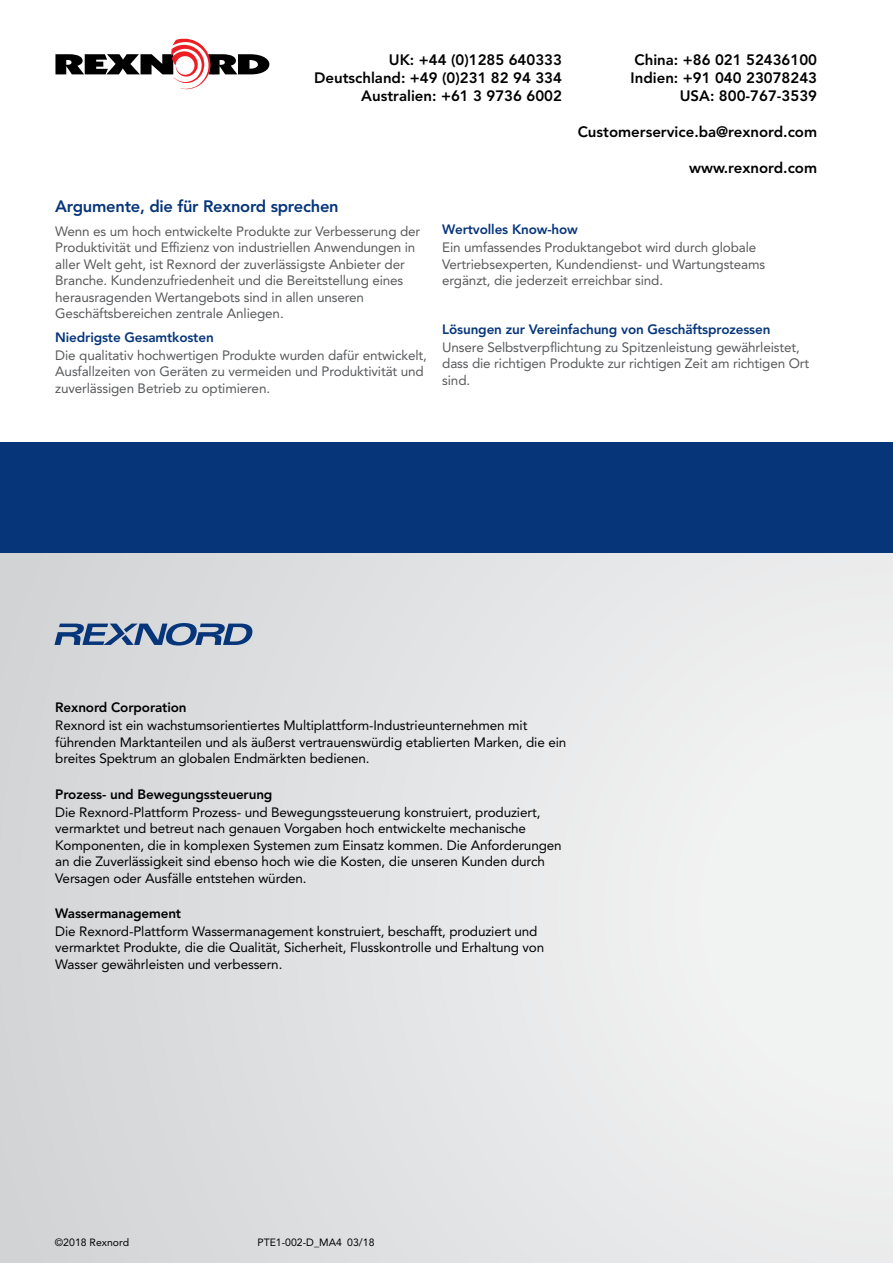
<style>
.page{position:relative;width:893px;height:1263px;background:#fff}
.page>*{position:absolute;margin:0;border:0;box-sizing:border-box;transform-origin:0 0}
.t1{font:800 16.5px "Avenir LT Std";letter-spacing:-.015em;color:#06357a}
.t2{font:800 15px/18px "Avenir LT Std";color:#000;text-align:right}
.t3{font:13.5px/16.5px "Avenir LT Std";letter-spacing:-.01em;color:#000}
.t4{font:13.5px/16.5px "Avenir LT Std";letter-spacing:-.01em;color:#58595b}
.t5{font:800 13.5px "Avenir LT Std";letter-spacing:-.01em;color:#06357a}
.t6{font:800 13.5px "Avenir LT Std";letter-spacing:-.01em;color:#000}
.t7{font:10.5px "Avenir LT Std";color:#000}
</style>
<div class="page">
<div style="left:0;top:553px;width:893px;height:710px;background:linear-gradient(to right,#d3d5d6,#f3f4f4)"></div>
<div style="left:0;top:442px;width:893px;height:111px;background:#06357a"></div>
<svg style="left:55px;top:39px;width:214px;height:50px"></svg>
<svg style="left:54px;top:623px;width:200px;height:22px;background:#7188ab"></svg>
<p class="t2" style="left:314px;top:51px;width:249px">UK: +44 (0)1285 640333<br>Deutschland: +49 (0)231 82 94 334<br>Australien: +61 3 9736 6002</p>
<p class="t2" style="left:631px;top:51px;width:188px">China: +86 021 52436100<br>Indien: +91 040 23078243<br>USA: 800-767-3539</p>
<p class="t2" style="left:578px;top:123px;width:241px">Customerservice.ba@rexnord.com</p>
<p class="t2" style="left:689px;top:159px;width:130px">www.rexnord.com</p>
<p class="t1" style="left:55px;top:197px;width:285px">Argumente, die für Rexnord sprechen</p>
<p class="t4" style="left:55px;top:223px;width:367px">Wenn es um hoch entwickelte Produkte zur Verbesserung der Produktivität und Effizienz von industriellen Anwendungen in aller Welt geht, ist Rexnord der zuverlässigste Anbieter der Branche. Kundenzufriedenheit und die Bereitstellung eines herausragenden Wertangebots sind in allen unseren Geschäftsbereichen zentrale Anliegen.</p>
<p class="t5" style="left:55px;top:329px;width:160px">Niedrigste Gesamtkosten</p>
<p class="t4" style="left:55px;top:347px;width:373px">Die qualitativ hochwertigen Produkte wurden dafür entwickelt,<br>Ausfallzeiten von Geräten zu vermeiden und Produktivität und zuverlässigen Betrieb zu optimieren.</p>
<p class="t5" style="left:442px;top:221px;width:137px">Wertvolles Know-how</p>
<p class="t4" style="left:442px;top:239px;width:325px">Ein umfassendes Produktangebot wird durch globale<br>Vertriebsexperten, Kundendienst- und Wartungsteams ergänzt, die jederzeit erreichbar sind.</p>
<p class="t5" style="left:442px;top:321px;width:330px">Lösungen zur Vereinfachung von Geschäftsprozessen</p>
<p class="t4" style="left:442px;top:339px;width:368px">Unsere Selbstverpflichtung zu Spitzenleistung gewährleistet, dass die richtigen Produkte zur richtigen Zeit am richtigen Ort sind.</p>
<p class="t6" style="left:55px;top:700px;width:133px">Rexnord Corporation</p>
<p class="t3" style="left:55px;top:718px;width:513px">Rexnord ist ein wachstumsorientiertes Multiplattform-Industrieunternehmen mit führenden Marktanteilen und als äußerst vertrauenswürdig etablierten Marken, die ein breites Spektrum an globalen Endmärkten bedienen.</p>
<p class="t6" style="left:55px;top:786px;width:219px">Prozess- und Bewegungssteuerung</p>
<p class="t3" style="left:55px;top:804px;width:508px">Die Rexnord-Plattform Prozess- und Bewegungssteuerung konstruiert, produziert, vermarktet und betreut nach genauen Vorgaben hoch entwickelte mechanische Komponenten, die in komplexen Systemen zum Einsatz kommen. Die Anforderungen an die Zuverlässigkeit sind ebenso hoch wie die Kosten, die unseren Kunden durch Versagen oder Ausfälle entstehen würden.</p>
<p class="t6" style="left:55px;top:905px;width:127px">Wassermanagement</p>
<p class="t3" style="left:55px;top:923px;width:490px">Die Rexnord-Plattform Wassermanagement konstruiert, beschafft, produziert und vermarktet Produkte, die die Qualität, Sicherheit, Flusskontrolle und Erhaltung von<br>Wasser gewährleisten und verbessern.</p>
<p class="t7" style="left:55px;top:1236px;width:76px">©2018 Rexnord</p>
<p class="t7" style="left:257px;top:1236px;width:119px">PTE1-002-D_MA4 03/18</p>
</div>
